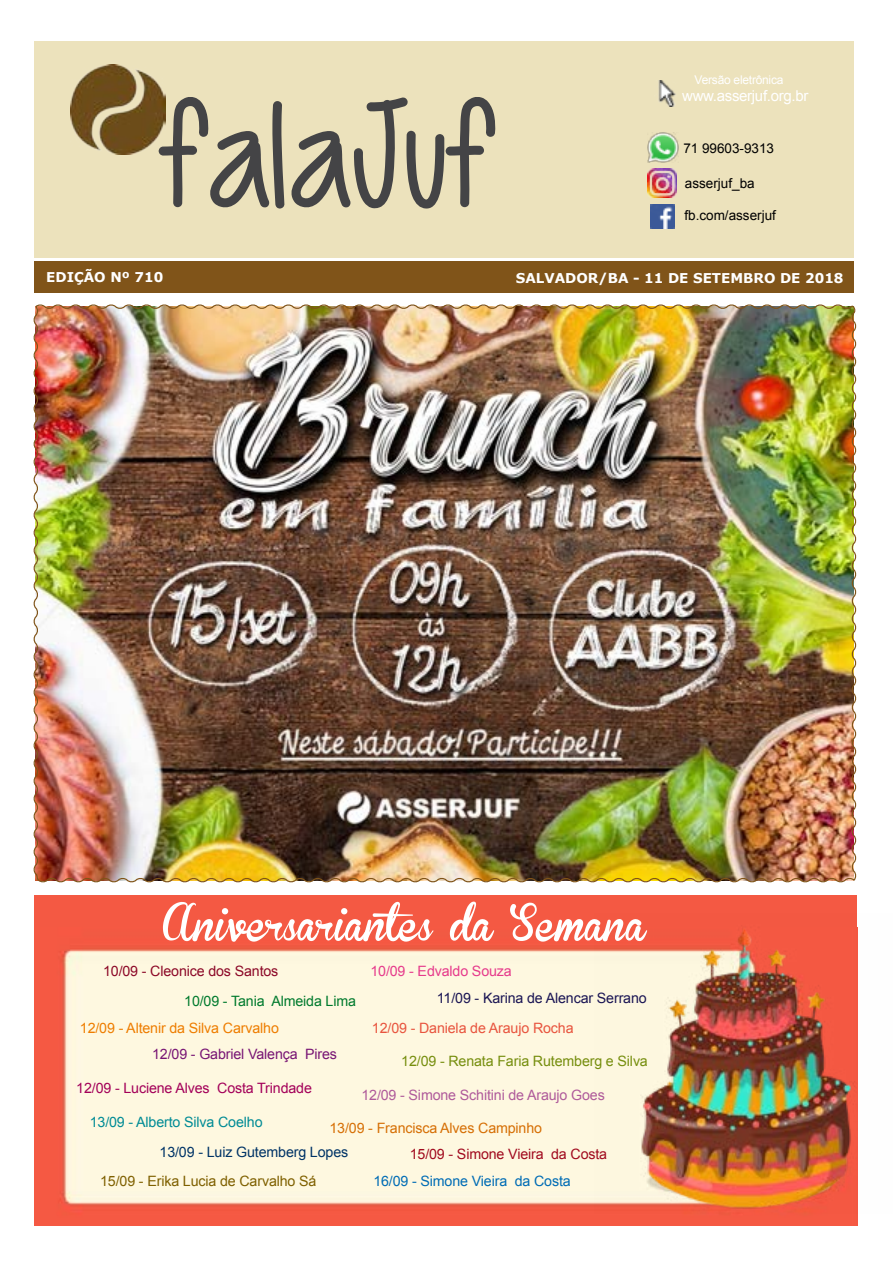
<style>
.page{position:relative;width:893px;height:1263px;background:#fff}
.page>*{position:absolute;margin:0;border:0;box-sizing:border-box;transform-origin:0 0}
.t1{font:150px "Cutie Patootie";letter-spacing:-.01em;color:#444446}
.t2{font:54px "Brannboll FPERSONALUSEONLY";letter-spacing:-.01em;color:#fff}
.t3{font:15px "Arial";letter-spacing:-.02em;color:#fff}
.t4{font:14.25px "Arial";letter-spacing:-.01em;color:#768e0e}
.t5{font:14.25px "Arial";letter-spacing:-.01em;color:#af5a9a}
.t6{font:14.25px "Arial";letter-spacing:-.01em;color:#a30059}
.t7{font:14.25px "Arial";letter-spacing:-.01em;color:#1a1554}
.t8{font:14.25px "Arial";letter-spacing:-.01em;color:#ee7d00}
.t9{font:14.25px "Arial";letter-spacing:-.01em;color:#d66f05}
.t10{font:14.25px "Arial";letter-spacing:-.01em;color:#7f6000}
.t11{font:14.25px "Arial";letter-spacing:-.01em;color:#e8543e}
.t12{font:14.25px "Arial";letter-spacing:-.01em;color:#781574}
.t13{font:14.25px "Arial";letter-spacing:-.01em;color:#a10a1e}
.t14{font:14.25px "Arial";letter-spacing:-.01em;color:#006cb5}
.t15{font:14.25px "Arial";letter-spacing:-.01em;color:#008b95}
.t16{font:14.25px "Arial";letter-spacing:-.01em;color:#036}
.t17{font:14.25px "Arial";letter-spacing:-.01em;color:#8c0827}
.t18{font:14.25px "Arial";letter-spacing:-.01em;color:#007a2d}
.t19{font:14.25px "Arial";letter-spacing:-.01em;color:#e63a8b}
.t20{font:700 13.5px "Verdana";color:#fff}
.t21{font:13.5px "Arial";color:#000}
.t22{font:12px "Arial";letter-spacing:-.02em;color:#fff}
</style>
<div class="page">
<div style="left:34px;top:42px;width:819px;height:216px;background:#ece2bc"></div>
<div style="left:34px;top:261px;width:819px;height:32px;background:#805419"></div>
<img style="left:658px;top:80px;width:18px;height:26px">
<img style="left:651px;top:204px;width:24px;height:24px">
<img style="left:648px;top:169px;width:28px;height:28px">
<img style="left:648px;top:132px;width:30px;height:31px">
<img style="left:70px;top:64px;width:96px;height:90px">
<img style="left:33px;top:304px;width:824px;height:579px">
<div style="left:35px;top:895px;width:822px;height:43px;background:#f45943"></div>
<img style="left:35px;top:938px;width:822px;height:287px">
<img style="left:595px;top:927px;width:263px;height:287px">
<h1 class="t1" style="left:156px;top:75px;width:338px">falaJuf</h1>
<p class="t20" style="left:46px;top:267px;width:119px">EDIÇÃO Nº 710</p>
<p class="t22" style="left:695px;top:72px;width:90px">Versão eletrônica</p>
<p class="t3" style="left:682px;top:86px;width:128px">www.asserjuf.org.br</p>
<p class="t21" style="left:683px;top:139px;width:92px">71 99603-9313</p>
<p class="t21" style="left:685px;top:174px;width:71px">asserjuf_ba</p>
<p class="t21" style="left:684px;top:207px;width:93px">fb.com/asserjuf</p>
<p class="t20" style="left:516px;top:268px;width:329px">SALVADOR/BA - 11 DE SETEMBRO DE 2018</p>
<h2 class="t2" style="left:163px;top:888px;width:485px">Aniversariantes da Semana</h2>
<p class="t17" style="left:103px;top:962px;width:177px">10/09 - Cleonice dos Santos</p>
<p class="t19" style="left:370px;top:962px;width:143px">10/09 - Edvaldo Souza</p>
<p class="t18" style="left:184px;top:992px;width:173px">10/09 - Tania Almeida Lima</p>
<p class="t7" style="left:437px;top:989px;width:211px">11/09 - Karina de Alencar Serrano</p>
<p class="t8" style="left:80px;top:1018px;width:200px">12/09 - Altenir da Silva Carvalho</p>
<p class="t11" style="left:372px;top:1018px;width:203px">12/09 - Daniela de Araujo Rocha</p>
<p class="t12" style="left:152px;top:1045px;width:186px">12/09 - Gabriel Valença Pires</p>
<p class="t4" style="left:401px;top:1052px;width:248px">12/09 - Renata Faria Rutemberg e Silva</p>
<p class="t6" style="left:76px;top:1078px;width:237px">12/09 - Luciene Alves Costa Trindade</p>
<p class="t5" style="left:361px;top:1086px;width:245px">12/09 - Simone Schitini de Araujo Goes</p>
<p class="t15" style="left:90px;top:1112px;width:174px">13/09 - Alberto Silva Coelho</p>
<p class="t9" style="left:330px;top:1119px;width:214px">13/09 - Francisca Alves Campinho</p>
<p class="t16" style="left:160px;top:1142px;width:190px">13/09 - Luiz Gutemberg Lopes</p>
<p class="t10" style="left:100px;top:1172px;width:218px">15/09 - Erika Lucia de Carvalho Sá</p>
<p class="t13" style="left:410px;top:1145px;width:199px">15/09 - Simone Vieira da Costa</p>
<p class="t14" style="left:373px;top:1171px;width:199px">16/09 - Simone Vieira da Costa</p>
</div>
